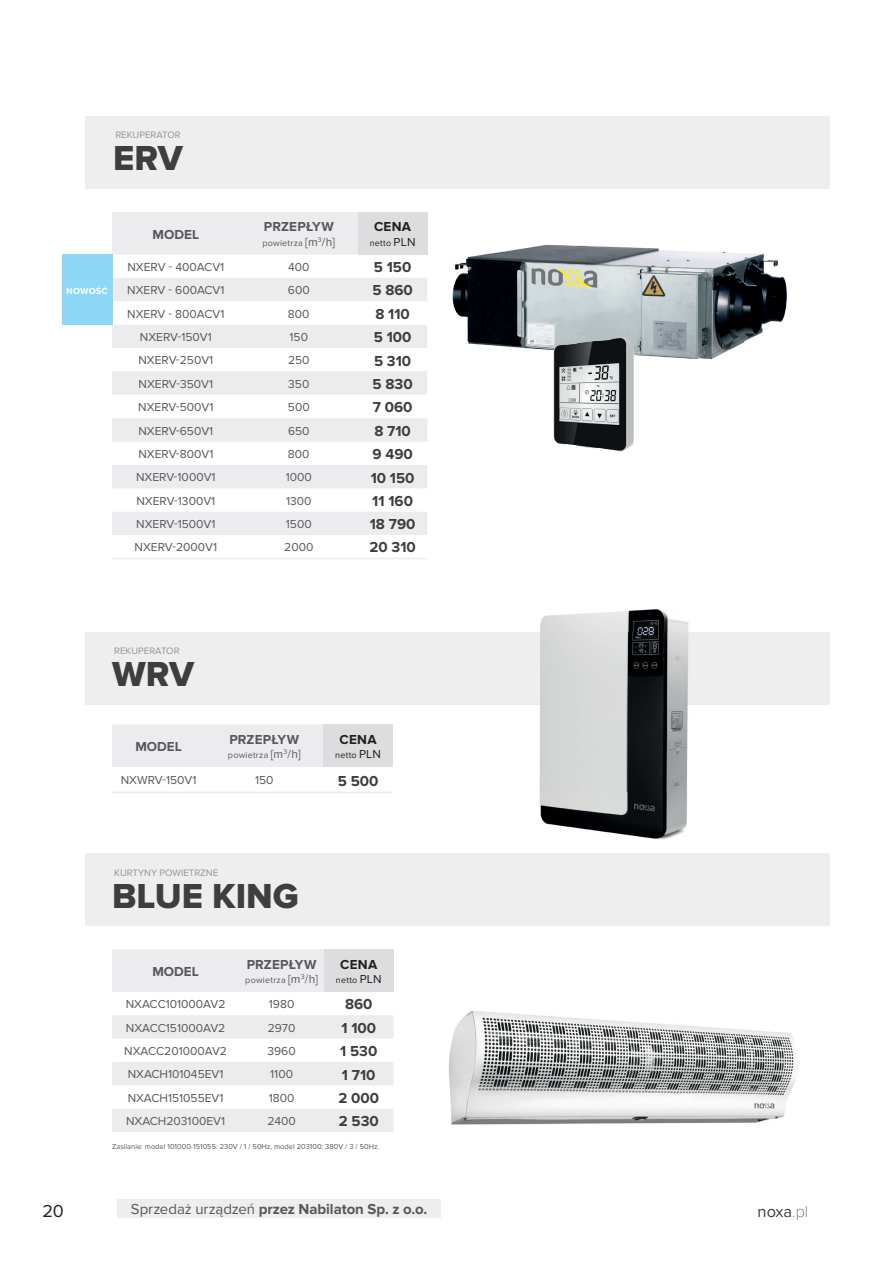
<style>
.page{position:relative;width:893px;height:1263px;background:#fff}
.page>*{position:absolute;margin:0;border:0;box-sizing:border-box;transform-origin:0 0}
.t1{font:36px "Proxima Nova Extrabld";color:#3e3e3f}
.t2{font:18px "Proxima Nova";color:#231f20}
.t3{font:16.5px "Proxima Nova";color:#3e3e3f}
.t4{font:700 15px "Proxima Nova";color:#3e3e3f}
.t5{font:700 15px "Proxima Nova";letter-spacing:-.005em;color:#57585a}
.t6{font:700 13.5px "Proxima Nova";letter-spacing:.005em;color:#57585a}
.t7{font:700 13.5px "Proxima Nova";letter-spacing:.015em;color:#231f20}
.t8{font:12px "Proxima Nova";color:#57585a}
.t9{font:9.75px "Proxima Nova";color:#939598}
.t10{font:700 9.15px "Proxima Nova";letter-spacing:.02em;color:#fff}
.t11{font:9px "Proxima Nova";letter-spacing:.025em;color:#57585a}
.t12{font:9px "Proxima Nova";letter-spacing:.025em;color:#231f20}
.t13{font:7.5px "Proxima Nova";color:#57585a}
.s1{font-size:12px}
.s2{font-weight:400}
.s3{font-weight:100}
</style>
<div class="page">
<div style="left:85px;top:116px;width:744px;height:73px;background:#eeeeef"></div>
<div style="left:85px;top:854px;width:744px;height:72px;background:#eeeeef"></div>
<div style="left:85px;top:632px;width:744px;height:72px;background:#eeeeef"></div>
<div style="left:112px;top:212px;width:246px;height:42px;background:#ececee"></div>
<div style="left:358px;top:212px;width:69px;height:42px;background:#dcdddf"></div>
<div style="left:112px;top:278px;width:315px;height:23px;background:#ececee"></div>
<svg style="left:112px;top:325px;width:315px;height:210px;fill:#ececee"></svg>
<hr style="left:239px;top:212px;width:1px;height:42px;background:#ececee">
<hr style="left:112px;top:558px;width:128px;height:1px;background:#ececee">
<hr style="left:240px;top:558px;width:118px;height:1px;background:#ececee">
<hr style="left:358px;top:558px;width:69px;height:1px;background:#ececee">
<div style="left:112px;top:949px;width:212px;height:43px;background:#ececee"></div>
<div style="left:324px;top:949px;width:69px;height:43px;background:#dcdddf"></div>
<div style="left:112px;top:1015px;width:281px;height:23px;background:#ececee"></div>
<svg style="left:112px;top:1062px;width:281px;height:70px"></svg>
<hr style="left:238px;top:949px;width:2px;height:43px;background:#ececee">
<div style="left:112px;top:724px;width:211px;height:43px;background:#ececee"></div>
<div style="left:323px;top:724px;width:70px;height:43px;background:#dcdddf"></div>
<hr style="left:204px;top:724px;width:2px;height:43px;background:#ececee">
<hr style="left:112px;top:792px;width:93px;height:1px;background:#ececee">
<hr style="left:205px;top:792px;width:118px;height:1px;background:#ececee">
<hr style="left:323px;top:792px;width:70px;height:1px;background:#ececee">
<img style="left:452px;top:244px;width:335px;height:116px">
<img style="left:532px;top:609px;width:162px;height:230px">
<img style="left:449px;top:1011px;width:347px;height:114px">
<img style="left:548px;top:337px;width:89px;height:115px">
<div style="left:62px;top:254px;width:50px;height:71px;background:#8dd7f7"></div>
<div style="left:117px;top:1199px;width:324px;height:18px;background:#eeeeef"></div>
<p class="t9" style="left:115px;top:130px;width:67px">REKUPERATOR</p>
<h1 class="t1" style="left:113px;top:137px;width:71px">ERV</h1>
<p class="t6" style="left:153px;top:226px;width:48px">MODEL</p>
<p class="t6" style="left:264px;top:219px;width:71px">PRZEPŁYW</p>
<p class="t11" style="left:262px;top:238px;width:74px">powietrza <span class="s1">[m</span><sup>3</sup><span class="s1">/h]</span></p>
<p class="t7" style="left:374px;top:219px;width:38px">CENA</p>
<p class="t12" style="left:370px;top:238px;width:47px">netto <span class="s1">PLN</span></p>
<p class="t10" style="left:66px;top:286px;width:43px">NOWOŚĆ</p>
<p class="t8" style="left:127px;top:260px;width:98px">NXERV - 400ACV1</p>
<p class="t8" style="left:288px;top:260px;width:23px">400</p>
<p class="t4" style="left:374px;top:258px;width:39px">5 150</p>
<p class="t8" style="left:127px;top:283px;width:99px">NXERV - 600ACV1</p>
<p class="t8" style="left:288px;top:283px;width:23px">600</p>
<p class="t4" style="left:372px;top:282px;width:42px">5 860</p>
<p class="t8" style="left:127px;top:307px;width:99px">NXERV - 800ACV1</p>
<p class="t8" style="left:288px;top:307px;width:23px">800</p>
<p class="t4" style="left:375px;top:305px;width:36px">8 110</p>
<p class="t8" style="left:140px;top:330px;width:73px">NXERV-150V1</p>
<p class="t8" style="left:290px;top:330px;width:20px">150</p>
<p class="t4" style="left:374px;top:329px;width:39px">5 100</p>
<p class="t8" style="left:138px;top:354px;width:76px">NXERV-250V1</p>
<p class="t8" style="left:288px;top:354px;width:23px">250</p>
<p class="t4" style="left:374px;top:352px;width:39px">5 310</p>
<p class="t8" style="left:139px;top:377px;width:76px">NXERV-350V1</p>
<p class="t8" style="left:288px;top:377px;width:23px">350</p>
<p class="t4" style="left:373px;top:375px;width:42px">5 830</p>
<p class="t8" style="left:138px;top:400px;width:77px">NXERV-500V1</p>
<p class="t8" style="left:288px;top:400px;width:23px">500</p>
<p class="t4" style="left:373px;top:399px;width:41px">7 060</p>
<p class="t8" style="left:138px;top:424px;width:76px">NXERV-650V1</p>
<p class="t8" style="left:288px;top:424px;width:23px">650</p>
<p class="t4" style="left:374px;top:422px;width:38px">8 710</p>
<p class="t8" style="left:138px;top:447px;width:77px">NXERV-800V1</p>
<p class="t8" style="left:288px;top:447px;width:23px">800</p>
<p class="t4" style="left:372px;top:446px;width:42px">9 490</p>
<p class="t8" style="left:136px;top:470px;width:81px">NXERV-1000V1</p>
<p class="t8" style="left:286px;top:470px;width:28px">1000</p>
<p class="t4" style="left:371px;top:469px;width:45px">10 150</p>
<p class="t8" style="left:136px;top:494px;width:80px">NXERV-1300V1</p>
<p class="t8" style="left:286px;top:494px;width:27px">1300</p>
<p class="t4" style="left:372px;top:492px;width:42px">11 160</p>
<p class="t8" style="left:136px;top:517px;width:81px">NXERV-1500V1</p>
<p class="t8" style="left:286px;top:517px;width:27px">1500</p>
<p class="t4" style="left:370px;top:516px;width:47px">18 790</p>
<p class="t8" style="left:135px;top:540px;width:84px">NXERV-2000V1</p>
<p class="t8" style="left:284px;top:540px;width:31px">2000</p>
<p class="t4" style="left:369px;top:539px;width:48px">20 310</p>
<p class="t9" style="left:114px;top:645px;width:67px">REKUPERATOR</p>
<h1 class="t1" style="left:112px;top:653px;width:84px">WRV</h1>
<p class="t6" style="left:135px;top:739px;width:48px">MODEL</p>
<p class="t6" style="left:229px;top:731px;width:71px">PRZEPŁYW</p>
<p class="t11" style="left:228px;top:750px;width:74px">powietrza <span class="s1">[m</span><sup>3</sup><span class="s1">/h]</span></p>
<p class="t7" style="left:340px;top:731px;width:38px">CENA</p>
<p class="t12" style="left:335px;top:750px;width:47px">netto <span class="s1">PLN</span></p>
<p class="t8" style="left:121px;top:773px;width:77px">NXWRV-150V1</p>
<p class="t8" style="left:255px;top:773px;width:20px">150</p>
<p class="t4" style="left:338px;top:772px;width:42px">5 500</p>
<p class="t9" style="left:114px;top:867px;width:106px">KURTYNY POWIETRZNE</p>
<h1 class="t1" style="left:112px;top:875px;width:188px">BLUE KING</h1>
<p class="t6" style="left:152px;top:964px;width:48px">MODEL</p>
<p class="t6" style="left:247px;top:956px;width:71px">PRZEPŁYW</p>
<p class="t11" style="left:245px;top:975px;width:74px">powietrza <span class="s1">[m</span><sup>3</sup><span class="s1">/h]</span></p>
<p class="t7" style="left:340px;top:956px;width:38px">CENA</p>
<p class="t12" style="left:336px;top:975px;width:47px">netto <span class="s1">PLN</span></p>
<p class="t8" style="left:126px;top:997px;width:101px">NXACC101000AV2</p>
<p class="t8" style="left:269px;top:997px;width:27px">1980</p>
<p class="t4" style="left:345px;top:996px;width:29px">860</p>
<p class="t8" style="left:126px;top:1021px;width:101px">NXACC151000AV2</p>
<p class="t8" style="left:268px;top:1021px;width:29px">2970</p>
<p class="t4" style="left:341px;top:1019px;width:36px">1 100</p>
<p class="t8" style="left:124px;top:1044px;width:104px">NXACC201000AV2</p>
<p class="t8" style="left:268px;top:1044px;width:30px">3960</p>
<p class="t4" style="left:340px;top:1042px;width:39px">1 530</p>
<p class="t8" style="left:128px;top:1067px;width:97px">NXACH101045EV1</p>
<p class="t8" style="left:270px;top:1067px;width:24px">1100</p>
<p class="t4" style="left:342px;top:1066px;width:35px">1 710</p>
<p class="t8" style="left:128px;top:1091px;width:97px">NXACH151055EV1</p>
<p class="t8" style="left:269px;top:1091px;width:27px">1800</p>
<p class="t4" style="left:338px;top:1089px;width:42px">2 000</p>
<p class="t8" style="left:126px;top:1114px;width:101px">NXACH203100EV1</p>
<p class="t8" style="left:267px;top:1114px;width:30px">2400</p>
<p class="t4" style="left:339px;top:1113px;width:42px">2 530</p>
<h2 class="t2" style="left:43px;top:1201px;width:23px">20</h2>
<p class="t13" style="left:112px;top:1142px;width:269px">Zasilanie: model 101000-151055: 230V / 1 / 50Hz, model 203100: 380V / 3 / 50Hz.</p>
<p class="t5" style="left:131px;top:1200px;width:298px"><span class="s2">Sprzedaż urządzeń</span> przez Nabilaton Sp. z o.o.</p>
<h3 class="t3" style="left:758px;top:1202px;width:52px">noxa<span class="s3">.pl</span></h3>
</div>
